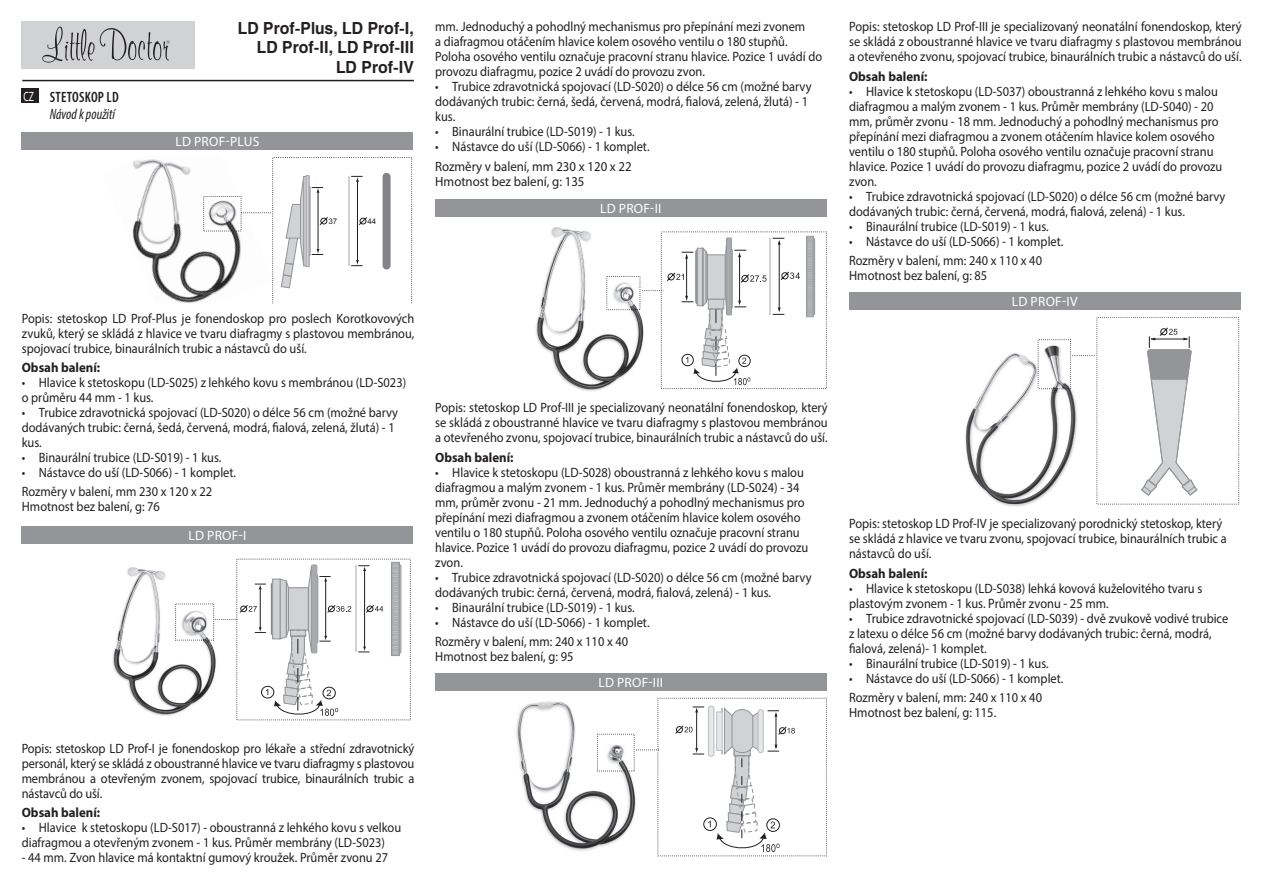
<style>
.page{position:relative;width:1263px;height:893px;background:#fff}
.page>*{position:absolute;margin:0;border:0;box-sizing:border-box;transform-origin:0 0}
.t1{font:700 16.5px/19.4px "Helios";color:#231f20;text-align:right;scale:.95 1}
.t2{font:italic condensed 15px "Myriad Pro";color:#231f20;scale:.95 1}
.t3{font:600 condensed 15px "Myriad Pro";letter-spacing:.02em;color:#231f20;scale:.95 1}
.t4{font:13.5px/15px "Myriad Pro";color:#231f20;scale:.92 1}
.t5{font:700 13.5px "Myriad Pro";color:#231f20;scale:.95 1}
.t6{font:13.5px "Myriad Pro";letter-spacing:.02em;color:#fff}
.t7{font:13.5px "Myriad Pro";color:#231f20;scale:.95 1}
.t8{font:13.5px "Myriad Pro";letter-spacing:.02em;color:#fff;scale:.7 1}
.t9{font:7.8px "Arial";color:#231f20}
</style>
<div class="page">
<div style="left:21px;top:21px;width:174px;height:48px;background:#d1d2d4"></div>
<svg style="left:42px;top:27px;width:128px;height:36px"></svg>
<div style="left:22px;top:133px;width:391px;height:17px;background:#939598"></div>
<img style="left:132px;top:159px;width:109px;height:144px">
<svg style="left:241px;top:157px;width:171px;height:147px"></svg>
<div style="left:383px;top:173px;width:8px;height:96px;background:#828487;border-radius:4px"></div>
<div style="left:22px;top:526px;width:391px;height:17px;background:#939598"></div>
<img style="left:112px;top:567px;width:104px;height:149px">
<svg style="left:215px;top:619px;width:21px;height:1px"></svg>
<div style="left:271px;top:582px;width:5px;height:54px;background:#828487;border-radius:3px"></div>
<div style="left:397px;top:564px;width:4px;height:90px;border:1px solid #939598;border-radius:2px"></div>
<div style="left:391px;top:562px;width:9px;height:94px;border:1px solid #939598"></div>
<svg style="left:392px;top:563px;width:7px;height:92px"></svg>
<hr style="left:355px;top:566px;width:2px;height:86px;background:#d1d2d4">
<hr style="left:260px;top:588px;width:1px;height:41px;background:#231f20">
<svg style="left:255px;top:584px;width:11px;height:5px"></svg>
<svg style="left:255px;top:627px;width:11px;height:6px"></svg>
<hr style="left:364px;top:571px;width:1px;height:76px;background:#231f20">
<svg style="left:358px;top:565px;width:12px;height:6px"></svg>
<svg style="left:358px;top:646px;width:12px;height:7px"></svg>
<div style="left:272px;top:579px;width:8px;height:60px;border:1px solid #939598"></div>
<div style="left:261px;top:686px;width:13px;height:12px;border:1px solid #231f20;border-radius:50%"></div>
<svg style="left:239px;top:605px;width:18px;height:8px"></svg>
<svg style="left:274px;top:558px;width:77px;height:158px"></svg>
<svg style="left:366px;top:605px;width:17px;height:8px"></svg>
<div style="left:435px;top:200px;width:391px;height:17px;background:#939598"></div>
<img style="left:536px;top:227px;width:106px;height:164px">
<div style="left:811px;top:238px;width:4px;height:77px;border:1px solid #939598;border-radius:2px"></div>
<div style="left:806px;top:236px;width:8px;height:81px;background:#9c9ea0"></div>
<svg style="left:807px;top:237px;width:6px;height:79px"></svg>
<svg style="left:642px;top:231px;width:158px;height:154px"></svg>
<div style="left:435px;top:673px;width:391px;height:17px;background:#939598"></div>
<img style="left:516px;top:701px;width:129px;height:150px">
<svg style="left:636px;top:749px;width:21px;height:1px"></svg>
<div style="left:708px;top:706px;width:6px;height:51px;border:1px solid #bcbdc0;border-radius:3px"></div>
<svg style="left:675px;top:707px;width:120px;height:145px"></svg>
<div style="left:849px;top:293px;width:391px;height:17px;background:#939598"></div>
<img style="left:965px;top:353px;width:72px;height:154px">
<svg style="left:1037px;top:317px;width:202px;height:188px"></svg>
<div style="left:21px;top:89px;width:17px;height:14px;background:#231f20"></div>
<hr style="left:22px;top:80px;width:392px;height:1px;background:#231f20">
<p class="t8" style="left:23px;top:88px;width:17px">CZ</p>
<p class="t3" style="left:50px;top:89px;width:74px">STETOSKOP LD</p>
<p class="t2" style="left:50px;top:105px;width:70px">Návod k použití</p>
<p class="t1" style="left:238px;top:18px;width:187px">LD Prof-Plus, LD Prof-I,<br>LD Prof-II, LD Prof-III<br>LD Prof-IV</p>
<p class="t6" style="left:175px;top:133px;width:85px">LD Prof-Plus</p>
<p class="t9" style="left:328px;top:216px;width:10px">37</p>
<p class="t9" style="left:367px;top:216px;width:10px">44</p>
<p class="t4" style="left:435px;top:19px;width:422px">mm. Jednoduchý a pohodlný mechanismus pro přepínání mezi zvonem<br>a diafragmou otáčením hlavice kolem osového ventilu o 180 stupňů.<br>Poloha osového ventilu označuje pracovní stranu hlavice. Pozice 1 uvádí do provozu diafragmu, pozice 2 uvádí do provozu zvon.</p>
<p class="t4" style="left:435px;top:79px;width:411px">• Trubice zdravotnická spojovací (LD-S020) o délce 56 cm (možné barvy dodávaných trubic: černá, šedá, červená, modrá, fialová, zelená, žlutá) - 1 kus.</p>
<p class="t4" style="left:435px;top:124px;width:218px">• Binaurální trubice (LD-S019) - 1 kus.</p>
<p class="t4" style="left:435px;top:137px;width:235px;line-height:19.2px">• Nástavce do uší (LD-S066) - 1 komplet.<br>Rozměry v balení, mm 230 x 120 x 22</p>
<p class="t7" style="left:435px;top:173px;width:159px">Hmotnost bez balení, g: 135</p>
<p class="t6" style="left:600px;top:200px;width:63px">LD Prof-II</p>
<p class="t4" style="left:22px;top:310px;width:428px;text-align:justify">Popis: stetoskop LD Prof-Plus je fonendoskop pro poslech Korotkovových zvuků, který se skládá z hlavice ve tvaru diafragmy s plastovou membránou, spojovací trubice, binaurálních trubic a nástavců do uší.</p>
<p class="t5" style="left:22px;top:358px;width:84px">Obsah balení:</p>
<p class="t4" style="left:22px;top:375px;width:419px">• Hlavice k stetoskopu (LD-S025) z lehkého kovu s membránou (LD-S023) o průměru 44 mm - 1 kus.</p>
<p class="t4" style="left:22px;top:405px;width:411px">• Trubice zdravotnická spojovací (LD-S020) o délce 56 cm (možné barvy dodávaných trubic: černá, šedá, červená, modrá, fialová, zelená, žlutá) - 1 kus.</p>
<p class="t4" style="left:22px;top:450px;width:218px">• Binaurální trubice (LD-S019) - 1 kus.</p>
<p class="t4" style="left:22px;top:462px;width:235px;line-height:19.2px">• Nástavce do uší (LD-S066) - 1 komplet.<br>Rozměry v balení, mm 230 x 120 x 22</p>
<p class="t4" style="left:22px;top:499px;width:152px">Hmotnost bez balení, g: 76</p>
<p class="t6" style="left:188px;top:527px;width:59px">LD Prof-I</p>
<p class="t4" style="left:435px;top:400px;width:428px;text-align:justify">Popis: stetoskop LD Prof-III je specializovaný neonatální fonendoskop, který se skládá z oboustranné hlavice ve tvaru diafragmy s plastovou membránou a otevřeného zvonu, spojovací trubice, binaurálních trubic a nástavců do uší.</p>
<p class="t5" style="left:435px;top:448px;width:84px">Obsah balení:</p>
<p class="t4" style="left:435px;top:464px;width:407px">• Hlavice k stetoskopu (LD-S028) oboustranná z lehkého kovu s malou diafragmou a malým zvonem - 1 kus. Průměr membrány (LD-S024) - 34 mm, průměr zvonu - 21 mm. Jednoduchý a pohodlný mechanismus pro přepínání mezi diafragmou a zvonem otáčením hlavice kolem osového ventilu o 180 stupňů. Poloha osového ventilu označuje pracovní stranu hlavice. Pozice 1 uvádí do provozu diafragmu, pozice 2 uvádí do provozu zvon.</p>
<p class="t4" style="left:435px;top:569px;width:411px">• Trubice zdravotnická spojovací (LD-S020) o délce 56 cm (možné barvy dodávaných trubic: černá, červená, modrá, fialová, zelená) - 1 kus.</p>
<p class="t4" style="left:435px;top:599px;width:218px">• Binaurální trubice (LD-S019) - 1 kus.</p>
<p class="t4" style="left:435px;top:612px;width:235px;line-height:19.2px">• Nástavce do uší (LD-S066) - 1 komplet.<br>Rozměry v balení, mm: 240 x 110 x 40</p>
<p class="t4" style="left:435px;top:649px;width:152px">Hmotnost bez balení, g: 95</p>
<p class="t6" style="left:598px;top:674px;width:66px">LD Prof-III</p>
<p class="t4" style="left:22px;top:741px;width:428px;text-align:justify">Popis: stetoskop LD Prof-I je fonendoskop pro lékaře a střední zdravotnický personál, který se skládá z oboustranné hlavice ve tvaru diafragmy s plastovou membránou a otevřeným zvonem, spojovací trubice, binaurálních trubic a nástavců do uší.</p>
<p class="t5" style="left:22px;top:804px;width:84px">Obsah balení:</p>
<p class="t4" style="left:22px;top:820px;width:414px">• Hlavice k stetoskopu (LD-S017) - oboustranná z lehkého kovu s velkou diafragmou a otevřeným zvonem - 1 kus. Průměr membrány (LD-S023)</p>
<p class="t4" style="left:22px;top:850px;width:400px">- 44 mm. Zvon hlavice má kontaktní gumový kroužek. Průměr zvonu 27</p>
<p class="t4" style="left:849px;top:19px;width:428px;text-align:justify">Popis: stetoskop LD Prof-III je specializovaný neonatální fonendoskop, který se skládá z oboustranné hlavice ve tvaru diafragmy s plastovou membránou a otevřeného zvonu, spojovací trubice, binaurálních trubic a nástavců do uší.</p>
<p class="t5" style="left:849px;top:67px;width:84px">Obsah balení:</p>
<p class="t4" style="left:849px;top:83px;width:407px">• Hlavice k stetoskopu (LD-S037) oboustranná z lehkého kovu s malou diafragmou a malým zvonem - 1 kus. Průměr membrány (LD-S040) - 20 mm, průměr zvonu - 18 mm. Jednoduchý a pohodlný mechanismus pro přepínání mezi diafragmou a zvonem otáčením hlavice kolem osového ventilu o 180 stupňů. Poloha osového ventilu označuje pracovní stranu hlavice. Pozice 1 uvádí do provozu diafragmu, pozice 2 uvádí do provozu zvon.</p>
<p class="t4" style="left:849px;top:188px;width:411px">• Trubice zdravotnická spojovací (LD-S020) o délce 56 cm (možné barvy dodávaných trubic: černá, červená, modrá, fialová, zelená) - 1 kus.</p>
<p class="t4" style="left:849px;top:218px;width:218px">• Binaurální trubice (LD-S019) - 1 kus.</p>
<p class="t4" style="left:849px;top:231px;width:235px;line-height:19.2px">• Nástavce do uší (LD-S066) - 1 komplet.<br>Rozměry v balení, mm: 240 x 110 x 40</p>
<p class="t4" style="left:849px;top:268px;width:152px">Hmotnost bez balení, g: 85</p>
<p class="t6" style="left:1012px;top:293px;width:67px">LD Prof-IV</p>
<p class="t4" style="left:849px;top:516px;width:412px">Popis: stetoskop LD Prof-IV je specializovaný porodnický stetoskop, který se skládá z hlavice ve tvaru zvonu, spojovací trubice, binaurálních trubic a nástavců do uší.</p>
<p class="t5" style="left:849px;top:564px;width:84px">Obsah balení:</p>
<p class="t4" style="left:849px;top:580px;width:385px">• Hlavice k stetoskopu (LD-S038) lehká kovová kuželovitého tvaru s plastovým zvonem - 1 kus. Průměr zvonu - 25 mm.</p>
<p class="t4" style="left:849px;top:610px;width:414px">• Trubice zdravotnické spojovací (LD-S039) - dvě zvukově vodivé trubice z latexu o délce 56 cm (možné barvy dodávaných trubic: černá, modrá, fialová, zelená)- 1 komplet.</p>
<p class="t4" style="left:849px;top:655px;width:218px">• Binaurální trubice (LD-S019) - 1 kus.</p>
<p class="t4" style="left:849px;top:668px;width:235px;line-height:19.2px">• Nástavce do uší (LD-S066) - 1 komplet.<br>Rozměry v balení, mm: 240 x 110 x 40</p>
<p class="t4" style="left:849px;top:705px;width:161px">Hmotnost bez balení, g: 115.</p>
</div>
